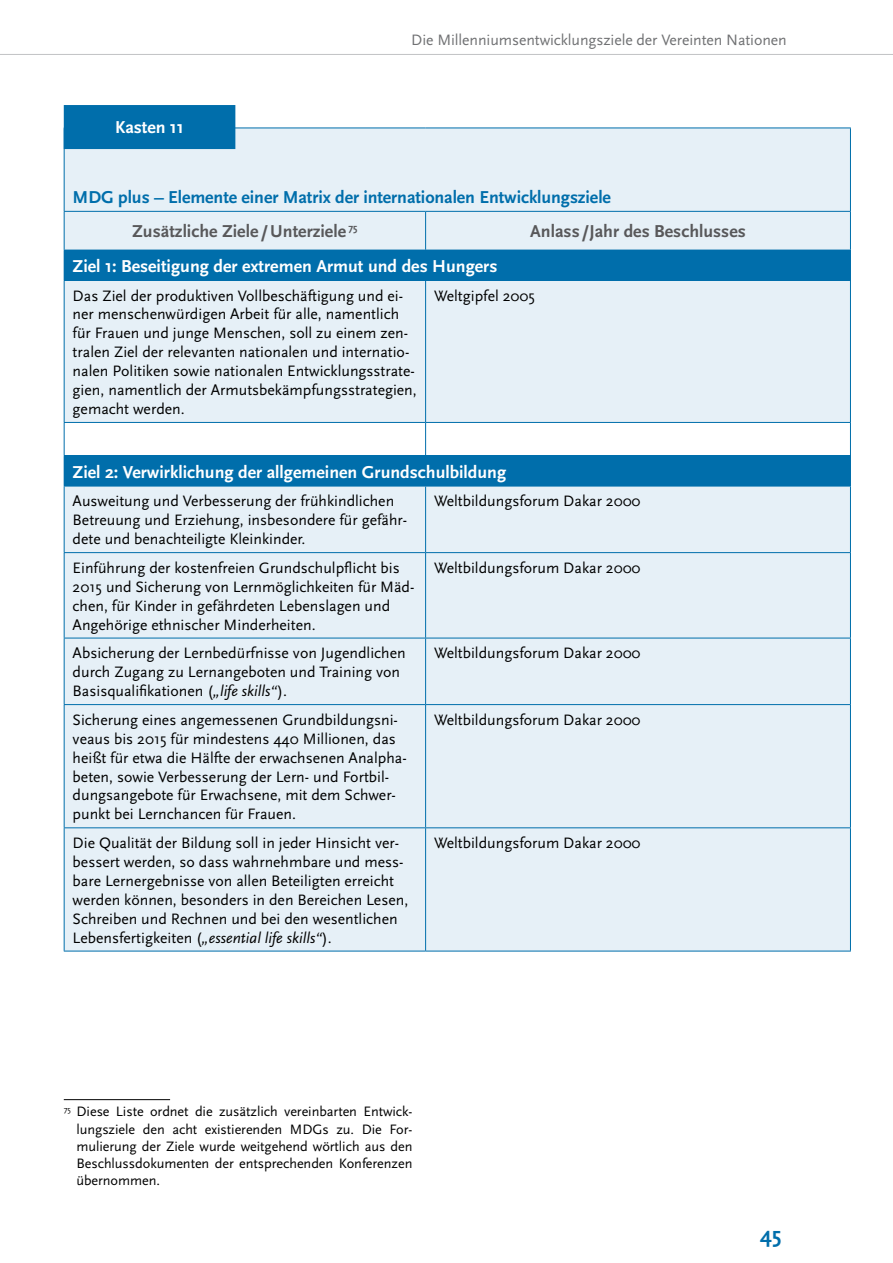
<style>
.page{position:relative;width:893px;height:1263px;background:#fff}
.page>*{position:absolute;margin:0;border:0;box-sizing:border-box;transform-origin:0 0}
.t1{font:700 22.5px "Scala Sans";color:#006eab}
.t2{font:700 18px "Scala Sans";color:#fff}
.t3{font:700 18px/34.5px "Scala Sans";letter-spacing:-.005em;color:#006eab}
.t4{font:700 18px "Scala Sans";color:#58585a}
.t5{font:15.75px/18.9px "Scala Sans";color:#000}
.t6{font:15.75px "Scala Sans";letter-spacing:-.005em;color:#707173}
.t7{font:14.25px/17.2px "Scala Sans";letter-spacing:-.005em;color:#000;text-align:justify}
.s1{color:#58585a}
.s2{font-style:italic}
</style>
<div class="page">
<hr style="left:0;top:54px;width:893px;height:1px;background:#c1c2c4">
<div style="left:65px;top:129px;width:785px;height:822px;background:#e6f0f7"></div>
<div style="left:64px;top:250px;width:786px;height:30px;background:#006eab"></div>
<div style="left:64px;top:456px;width:786px;height:30px;background:#006eab"></div>
<hr style="left:64px;top:951px;width:362px;height:1px;background:#006eab">
<hr style="left:426px;top:951px;width:425px;height:1px;background:#006eab">
<hr style="left:64px;top:128px;width:362px;height:1px;background:#006eab">
<hr style="left:64px;top:128px;width:1px;height:83px;background:#006eab">
<hr style="left:426px;top:128px;width:425px;height:1px;background:#006eab">
<hr style="left:850px;top:128px;width:1px;height:83px;background:#006eab">
<hr style="left:64px;top:211px;width:362px;height:1px;background:#006eab">
<hr style="left:64px;top:212px;width:1px;height:38px;background:#006eab">
<hr style="left:426px;top:211px;width:425px;height:1px;background:#006eab">
<hr style="left:425px;top:212px;width:1px;height:38px;background:#006eab">
<hr style="left:850px;top:212px;width:1px;height:38px;background:#006eab">
<hr style="left:850px;top:250px;width:1px;height:30px;background:#006eab">
<hr style="left:64px;top:280px;width:362px;height:1px;background:#006eab">
<hr style="left:64px;top:281px;width:1px;height:141px;background:#006eab">
<hr style="left:426px;top:280px;width:425px;height:1px;background:#006eab">
<hr style="left:425px;top:281px;width:1px;height:141px;background:#006eab">
<hr style="left:850px;top:281px;width:1px;height:141px;background:#006eab">
<hr style="left:64px;top:422px;width:362px;height:1px;background:#006eab">
<hr style="left:64px;top:423px;width:1px;height:32px;background:#006eab">
<hr style="left:426px;top:422px;width:425px;height:1px;background:#006eab">
<hr style="left:425px;top:423px;width:1px;height:32px;background:#006eab">
<hr style="left:850px;top:423px;width:1px;height:32px;background:#006eab">
<hr style="left:64px;top:455px;width:362px;height:1px;background:#006eab">
<hr style="left:426px;top:455px;width:425px;height:1px;background:#006eab">
<hr style="left:850px;top:456px;width:1px;height:30px;background:#006eab">
<hr style="left:64px;top:486px;width:362px;height:1px;background:#006eab">
<hr style="left:64px;top:486px;width:1px;height:66px;background:#006eab">
<hr style="left:426px;top:486px;width:425px;height:1px;background:#006eab">
<hr style="left:425px;top:486px;width:1px;height:66px;background:#006eab">
<hr style="left:850px;top:486px;width:1px;height:66px;background:#006eab">
<hr style="left:64px;top:552px;width:362px;height:1px;background:#006eab">
<hr style="left:64px;top:553px;width:1px;height:85px;background:#006eab">
<hr style="left:426px;top:552px;width:425px;height:1px;background:#006eab">
<hr style="left:425px;top:553px;width:1px;height:85px;background:#006eab">
<hr style="left:850px;top:553px;width:1px;height:85px;background:#006eab">
<hr style="left:64px;top:638px;width:362px;height:1px;background:#006eab">
<hr style="left:64px;top:638px;width:1px;height:66px;background:#006eab">
<hr style="left:426px;top:638px;width:425px;height:1px;background:#006eab">
<hr style="left:425px;top:638px;width:1px;height:66px;background:#006eab">
<hr style="left:850px;top:638px;width:1px;height:66px;background:#006eab">
<hr style="left:64px;top:704px;width:362px;height:1px;background:#006eab">
<hr style="left:64px;top:705px;width:1px;height:122px;background:#006eab">
<hr style="left:426px;top:704px;width:425px;height:1px;background:#006eab">
<hr style="left:425px;top:705px;width:1px;height:122px;background:#006eab">
<hr style="left:850px;top:705px;width:1px;height:122px;background:#006eab">
<hr style="left:64px;top:827px;width:362px;height:1px;background:#006eab">
<hr style="left:64px;top:828px;width:1px;height:123px;background:#006eab">
<hr style="left:426px;top:827px;width:425px;height:1px;background:#006eab">
<hr style="left:425px;top:828px;width:1px;height:123px;background:#006eab">
<hr style="left:850px;top:828px;width:1px;height:123px;background:#006eab">
<div style="left:65px;top:106px;width:170px;height:42px;background:#006eab"></div>
<div style="left:64px;top:105px;width:171px;height:44px;border:2px solid #006eab"></div>
<hr style="left:64px;top:1099px;width:106px;height:1px;background:#000">
<p class="t2" style="left:115px;top:117px;width:70px">Kasten 11</p>
<p class="t6" style="left:411px;top:31px;width:377px">Die Millenniumsentwicklungsziele der Vereinten Nationen</p>
<p class="t3" style="left:132px;top:180px;width:480px;text-indent:-60px">MDG plus – Elemente einer Matrix der internationalen Entwicklungsziele<br><span class="s1">Zusätzliche Ziele /Unterziele</span> <sup>75</sup></p>
<p class="t4" style="left:530px;top:222px;width:217px">Anlass /Jahr des Beschlusses</p>
<p class="t2" style="left:73px;top:256px;width:426px">Ziel 1: Beseitigung der extremen Armut und des Hungers</p>
<p class="t5" style="left:73px;top:286px;width:346px">Das Ziel der produktiven Vollbeschäftigung und ei&shy;ner menschenwürdigen Arbeit für alle, namentlich für Frauen und junge Menschen, soll zu einem zen&shy;tralen Ziel der relevanten nationalen und internatio&shy;nalen Politiken sowie nationalen Entwicklungsstrate&shy;gien, namentlich der Armutsbekämpfungsstrategien, gemacht werden.</p>
<p class="t5" style="left:434px;top:286px;width:102px">Weltgipfel 2005</p>
<p class="t2" style="left:73px;top:462px;width:435px">Ziel 2: Verwirklichung der allgemeinen Grundschulbildung</p>
<p class="t5" style="left:73px;top:492px;width:336px">Ausweitung und Verbesserung der frühkindlichen<br>Betreuung und Erziehung, insbesondere für gefähr&shy;dete und benachteiligte Kleinkinder.</p>
<p class="t5" style="left:434px;top:492px;width:208px">Weltbildungsforum Dakar 2000</p>
<p class="t5" style="left:73px;top:559px;width:343px">Einführung der kostenfreien Grundschulpflicht bis 2015 und Sicherung von Lernmöglichkeiten für Mäd&shy;chen, für Kinder in gefährdeten Lebenslagen und Angehörige ethnischer Minderheiten.</p>
<p class="t5" style="left:434px;top:559px;width:208px">Weltbildungsforum Dakar 2000</p>
<p class="t5" style="left:73px;top:644px;width:334px">Absicherung der Lernbedürfnisse von Jugendlichen durch Zugang zu Lernangeboten und Training von<br>Basisqualifikationen (<span class="s2">„life skills“</span>).</p>
<p class="t5" style="left:434px;top:644px;width:208px">Weltbildungsforum Dakar 2000</p>
<p class="t5" style="left:73px;top:710px;width:335px">Sicherung eines angemessenen Grundbildungsni&shy;veaus bis 2015 für mindestens 440 Millionen, das heißt für etwa die Hälfte der erwachsenen Analpha&shy;beten, sowie Verbesserung der Lern- und Fortbil&shy;dungsangebote für Erwachsene, mit dem Schwer&shy;punkt bei Lernchancen für Frauen.</p>
<p class="t5" style="left:434px;top:710px;width:208px">Weltbildungsforum Dakar 2000</p>
<p class="t5" style="left:73px;top:834px;width:337px">Die Qualität der Bildung soll in jeder Hinsicht ver&shy;bessert werden, so dass wahrnehmbare und mess&shy;bare Lernergebnisse von allen Beteiligten erreicht werden können, besonders in den Bereichen Lesen, Schreiben und Rechnen und bei den wesentlichen Lebensfertigkeiten (<span class="s2">„essential life skills“</span>).</p>
<p class="t5" style="left:434px;top:834px;width:208px">Weltbildungsforum Dakar 2000</p>
<p class="t7" style="left:77px;top:1103px;width:337px;text-indent:-13px"><sup>75</sup> Diese Liste ordnet die zusätzlich vereinbarten Entwick&shy;lungsziele den acht existierenden MDGs zu. Die For&shy;mulierung der Ziele wurde weitgehend wörtlich aus den Beschlussdokumenten der entsprechenden Konferenzen übernommen.</p>
<h1 class="t1" style="left:760px;top:1222px;width:23px">45</h1>
</div>
